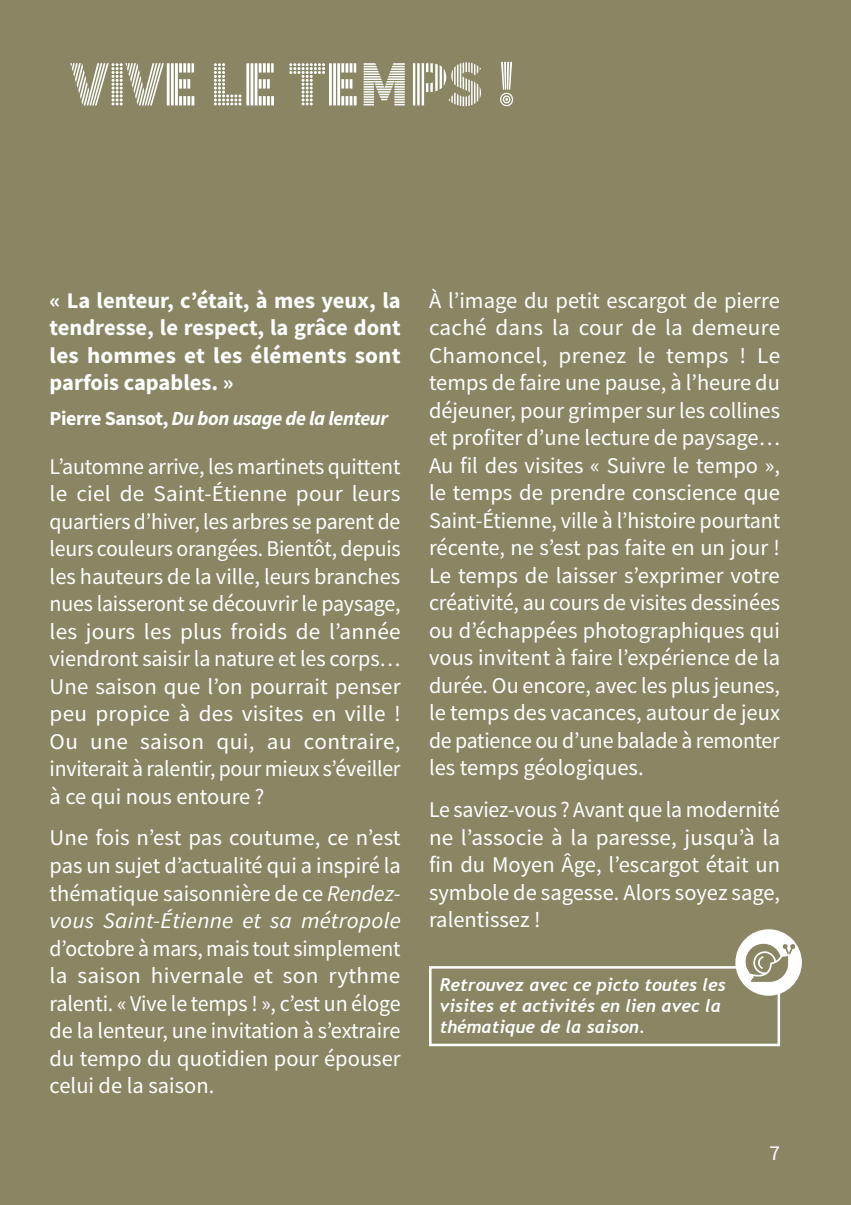
<style>
.page{position:relative;width:851px;height:1205px;background:#fff}
.page>*{position:absolute;margin:0;border:0;box-sizing:border-box;transform-origin:0 0}
.t1{font:65px "Source Sans Pro DISPLAY";letter-spacing:-.02em;color:#fff}
.t2{font:22.5px/27.5px "Source Sans Pro";color:#fff;text-align:justify}
.t3{font:700 22.5px/27.5px "Source Sans Pro";color:#fff;text-align:justify}
.t4{font:21.25px "Source Sans Pro";color:#fff}
.t5{font:italic 700 20px "Source Sans Pro";letter-spacing:-.02em;color:#fff}
.t6{font:italic 700 17.5px/21px "Trebuchet";color:#fff}
.s1{font-style:normal}
.s2{font-style:italic}
</style>
<div class="page">
<div style="left:0;top:0;width:850px;height:1205px;background:#8a8664"></div>
<div style="left:429px;top:966px;width:351px;height:80px;border:2px solid #fff"></div>
<div style="left:735px;top:929px;width:66px;height:66px;background:#fff;border-radius:50%"></div>
<svg style="left:745px;top:941px;width:50px;height:41px"></svg>
<h1 class="t1" style="left:71px;top:50px;width:449px">VIVE LE TEMPS !</h1>
<p class="t3" style="left:50px;top:286px;width:352px">« La lenteur, c’était, à mes yeux, la tendresse, le respect, la grâce dont les hommes et les éléments sont parfois capables. »</p>
<p class="t5" style="left:50px;top:405px;width:340px"><span class="s1">Pierre Sansot,</span> Du bon usage de la lenteur</p>
<p class="t2" style="left:50px;top:452px;width:352px">L’automne arrive, les martinets quittent le ciel de Saint-Étienne pour leurs quartiers d’hiver, les arbres se parent de leurs couleurs orangées. Bientôt, depuis les hauteurs de la ville, leurs branches nues laisseront se découvrir le paysage, les jours les plus froids de l’année viendront saisir la nature et les corps… Une saison que l’on pourrait penser peu propice à des visites en ville !<br>Ou une saison qui, au contraire, inviterait à ralentir, pour mieux s’éveiller à ce qui nous entoure ?</p>
<p class="t2" style="left:50px;top:824px;width:353px">Une fois n’est pas coutume, ce n’est pas un sujet d’actualité qui a inspiré la thématique saisonnière de ce <span class="s2">Rendez&shy;vous Saint-Étienne et sa métropole</span></p>
<p class="t2" style="left:50px;top:934px;width:352px">d’octobre à mars, mais tout simplement la saison hivernale et son rythme ralenti. « Vive le temps ! », c’est un éloge de la lenteur, une invitation à s’extraire du tempo du quotidien pour épouser celui de la saison.</p>
<p class="t2" style="left:429px;top:286px;width:353px">À l’image du petit escargot de pierre caché dans la cour de la demeure Chamoncel, prenez le temps ! Le temps de faire une pause, à l’heure du déjeuner, pour grimper sur les collines et profiter d’une lecture de paysage… Au fil des visites « Suivre le tempo », le temps de prendre conscience que Saint-Étienne, ville à l’histoire pourtant récente, ne s’est pas faite en un jour !<br>Le temps de laisser s’exprimer votre créativité, au cours de visites dessinées ou d’échappées photographiques qui vous invitent à faire l’expérience de la durée. Ou encore, avec les plus jeunes, le temps des vacances, autour de jeux de patience ou d’une balade à remonter les temps géologiques.</p>
<p class="t2" style="left:429px;top:796px;width:352px">Le saviez-vous ? Avant que la modernité ne l’associe à la paresse, jusqu’à la fin du Moyen Âge, l’escargot était un symbole de sagesse. Alors soyez sage, ralentissez !</p>
<p class="t6" style="left:439px;top:974px;width:287px">Retrouvez avec ce picto toutes les visites et activités en lien avec la thématique de la saison.</p>
<p class="t4" style="left:769px;top:1139px;width:12px">7</p>
</div>
